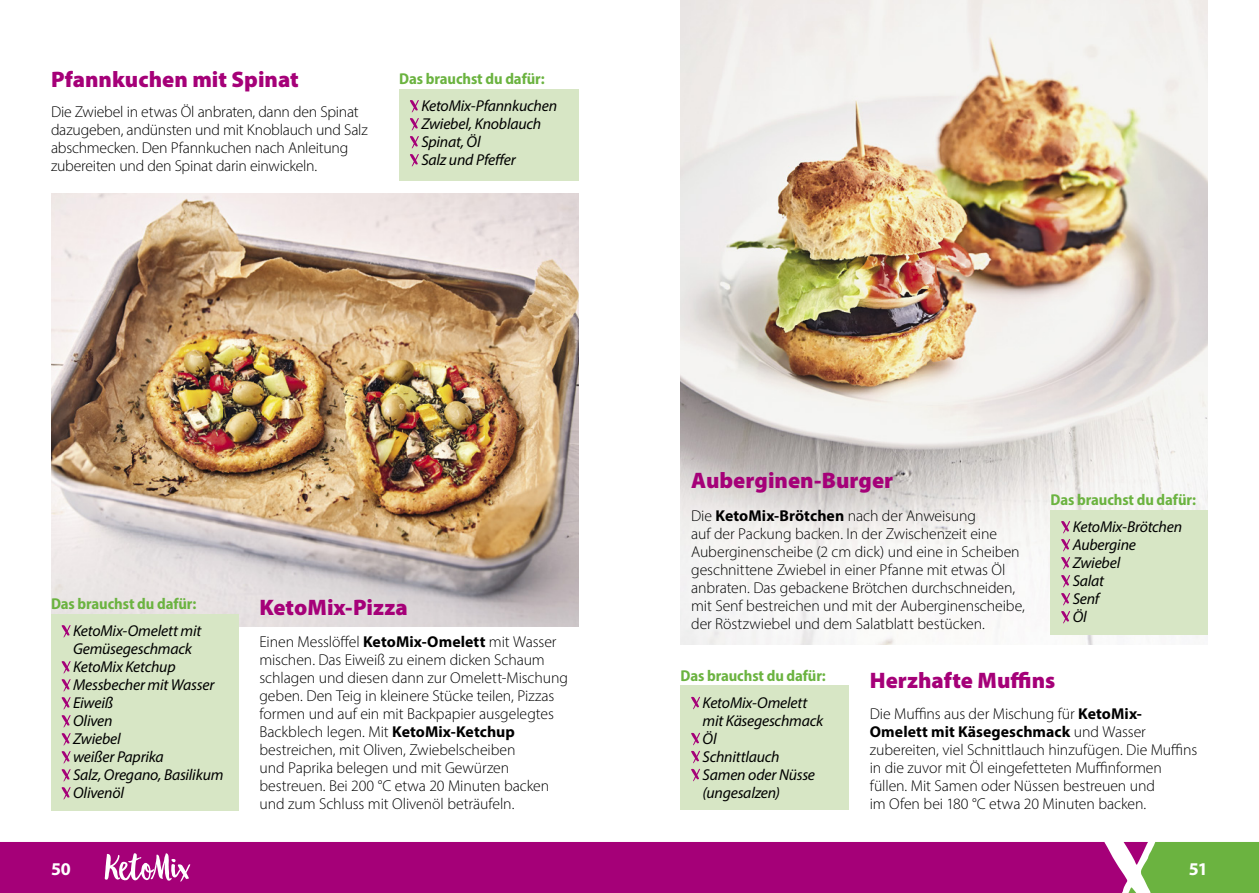
<style>
.page{position:relative;width:1259px;height:893px;background:#fff}
.page>*{position:absolute;margin:0;border:0;box-sizing:border-box;transform-origin:0 0}
.titulek_recept{font:900 22.5px "Myriad Pro";color:#a50078}
.t1{font:700 18px "Myriad Pro";color:#fff}
.TEXT{font:300 15.75px/18px "Myriad Pro";letter-spacing:-.01em;color:#000}
.recepty_suroviny{font:italic 15.75px/18px "Myriad Pro";letter-spacing:-.015em;color:#000}
.TEXT-2{font:700 semi-condensed 15.75px "Myriad Pro";letter-spacing:-.005em;color:#6bb340}
.s1{font-weight:700}
</style>
<div class="page">
<img style="left:680px;top:0;width:528px;height:645px">
<div style="left:680px;top:686px;width:168px;height:124px;background:#d7e6c5"></div>
<svg style="left:691px;top:696px;width:9px;height:13px"></svg>
<svg style="left:691px;top:732px;width:9px;height:49px"></svg>
<div style="left:1050px;top:510px;width:158px;height:125px;background:#d7e6c5"></div>
<svg style="left:1061px;top:521px;width:9px;height:12px"></svg>
<svg style="left:1061px;top:539px;width:9px;height:12px"></svg>
<svg style="left:1061px;top:557px;width:9px;height:12px"></svg>
<svg style="left:1061px;top:575px;width:9px;height:12px"></svg>
<svg style="left:1061px;top:593px;width:9px;height:12px"></svg>
<svg style="left:1061px;top:611px;width:9px;height:12px"></svg>
<img style="left:51px;top:194px;width:527px;height:432px">
<div style="left:51px;top:614px;width:187px;height:196px;background:#d7e6c5"></div>
<svg style="left:62px;top:625px;width:9px;height:12px"></svg>
<svg style="left:62px;top:661px;width:9px;height:12px"></svg>
<svg style="left:62px;top:679px;width:9px;height:12px"></svg>
<svg style="left:62px;top:697px;width:9px;height:12px"></svg>
<svg style="left:62px;top:715px;width:9px;height:12px"></svg>
<svg style="left:62px;top:733px;width:9px;height:12px"></svg>
<svg style="left:62px;top:751px;width:9px;height:12px"></svg>
<svg style="left:62px;top:769px;width:9px;height:12px"></svg>
<svg style="left:62px;top:787px;width:9px;height:12px"></svg>
<div style="left:399px;top:89px;width:179px;height:91px;background:#d7e6c5"></div>
<svg style="left:410px;top:100px;width:9px;height:12px"></svg>
<svg style="left:410px;top:118px;width:9px;height:12px"></svg>
<svg style="left:410px;top:136px;width:9px;height:12px"></svg>
<svg style="left:410px;top:154px;width:9px;height:12px"></svg>
<svg style="left:1127px;top:842px;width:132px;height:51px"></svg>
<div style="left:0;top:842px;width:1127px;height:51px;background:#a50078"></div>
<div style="left:103px;top:846px;width:91px;height:43px;background:#a50078"></div>
<svg style="left:105px;top:853px;width:85px;height:29px"></svg>
<p class="titulek_recept" style="left:51px;top:64px;width:249px">Pfannkuchen mit Spinat</p>
<p class="TEXT" style="left:51px;top:103px;width:318px">Die Zwiebel in etwas Öl anbraten, dann den Spinat dazugeben, andünsten und mit Knoblauch und Salz abschmecken. Den Pfannkuchen nach Anleitung zubereiten und den Spinat darin einwickeln.</p>
<p class="TEXT-2" style="left:399px;top:69px;width:147px">Das brauchst du dafür:</p>
<p class="recepty_suroviny" style="left:421px;top:97px;width:137px">KetoMix-Pfannkuchen</p>
<p class="recepty_suroviny" style="left:421px;top:115px;width:121px">Zwiebel, Knoblauch</p>
<p class="recepty_suroviny" style="left:421px;top:133px;width:61px">Spinat, Öl</p>
<p class="recepty_suroviny" style="left:421px;top:151px;width:96px">Salz und Pfeffer</p>
<p class="TEXT-2" style="left:51px;top:594px;width:147px">Das brauchst du dafür:</p>
<p class="recepty_suroviny" style="left:73px;top:622px;width:130px">KetoMix-Omelett mit<br>Gemüsegeschmack</p>
<p class="recepty_suroviny" style="left:73px;top:658px;width:104px">KetoMix Ketchup</p>
<p class="recepty_suroviny" style="left:73px;top:676px;width:143px">Messbecher mit Wasser</p>
<p class="recepty_suroviny" style="left:73px;top:694px;width:42px">Eiweiß</p>
<p class="recepty_suroviny" style="left:73px;top:712px;width:41px">Oliven</p>
<p class="recepty_suroviny" style="left:73px;top:730px;width:49px">Zwiebel</p>
<p class="recepty_suroviny" style="left:73px;top:748px;width:92px">weißer Paprika</p>
<p class="recepty_suroviny" style="left:73px;top:766px;width:152px">Salz, Oregano, Basilikum</p>
<p class="recepty_suroviny" style="left:73px;top:784px;width:52px">Olivenöl</p>
<p class="titulek_recept" style="left:259px;top:593px;width:150px">KetoMix-Pizza</p>
<p class="TEXT" style="left:259px;top:633px;width:310px">Einen Messlöffel <span class="s1">KetoMix-Omelett</span> mit Wasser mischen. Das Eiweiß zu einem dicken Schaum schlagen und diesen dann zur Omelett-Mischung geben. Den Teig in kleinere Stücke teilen, Pizzas formen und auf ein mit Backpapier ausgelegtes Backblech legen. Mit <span class="s1">KetoMix-Ketchup </span>bestreichen, mit Oliven, Zwiebelscheiben<br>und Paprika belegen und mit Gewürzen bestreuen. Bei 200 °C etwa 20 Minuten backen und zum Schluss mit Olivenöl beträufeln.</p>
<p class="titulek_recept" style="left:691px;top:465px;width:204px">Auberginen-Burger</p>
<p class="TEXT" style="left:691px;top:507px;width:335px">Die <span class="s1">KetoMix-Brötchen</span> nach der Anweisung<br>auf der Packung backen. In der Zwischenzeit eine Auberginenscheibe (2 cm dick) und eine in Scheiben geschnittene Zwiebel in einer Pfanne mit etwas Öl anbraten. Das gebackene Brötchen durchschneiden, mit Senf bestreichen und mit der Auberginenscheibe, der Röstzwiebel und dem Salatblatt bestücken.</p>
<p class="TEXT-2" style="left:1050px;top:490px;width:147px">Das brauchst du dafür:</p>
<p class="recepty_suroviny" style="left:1072px;top:518px;width:111px">KetoMix-Brötchen</p>
<p class="recepty_suroviny" style="left:1072px;top:536px;width:65px">Aubergine</p>
<p class="recepty_suroviny" style="left:1072px;top:554px;width:49px">Zwiebel</p>
<p class="recepty_suroviny" style="left:1072px;top:572px;width:33px">Salat</p>
<p class="recepty_suroviny" style="left:1072px;top:590px;width:28px">Senf</p>
<p class="recepty_suroviny" style="left:1072px;top:608px;width:16px">Öl</p>
<p class="TEXT-2" style="left:680px;top:665px;width:147px">Das brauchst du dafür:</p>
<p class="recepty_suroviny" style="left:702px;top:694px;width:122px">KetoMix-Omelett mit Käsegeschmack</p>
<p class="recepty_suroviny" style="left:702px;top:730px;width:16px">Öl</p>
<p class="recepty_suroviny" style="left:702px;top:748px;width:79px">Schnittlauch</p>
<p class="recepty_suroviny" style="left:702px;top:766px;width:114px">Samen oder Nüsse (ungesalzen)</p>
<p class="titulek_recept" style="left:870px;top:665px;width:187px">Herzhafte Muffins</p>
<p class="TEXT" style="left:870px;top:705px;width:329px">Die Muffins aus der Mischung für <span class="s1">KetoMix-Omelett mit Käsegeschmack</span> und Wasser zubereiten, viel Schnittlauch hinzufügen. Die Muffins in die zuvor mit Öl eingefetteten Muffinformen füllen. Mit Samen oder Nüssen bestreuen und<br>im Ofen bei 180 °C etwa 20 Minuten backen.</p>
<p class="t1" style="left:51px;top:857px;width:21px">50</p>
<p class="t1" style="left:1188px;top:857px;width:21px">51</p>
</div>
